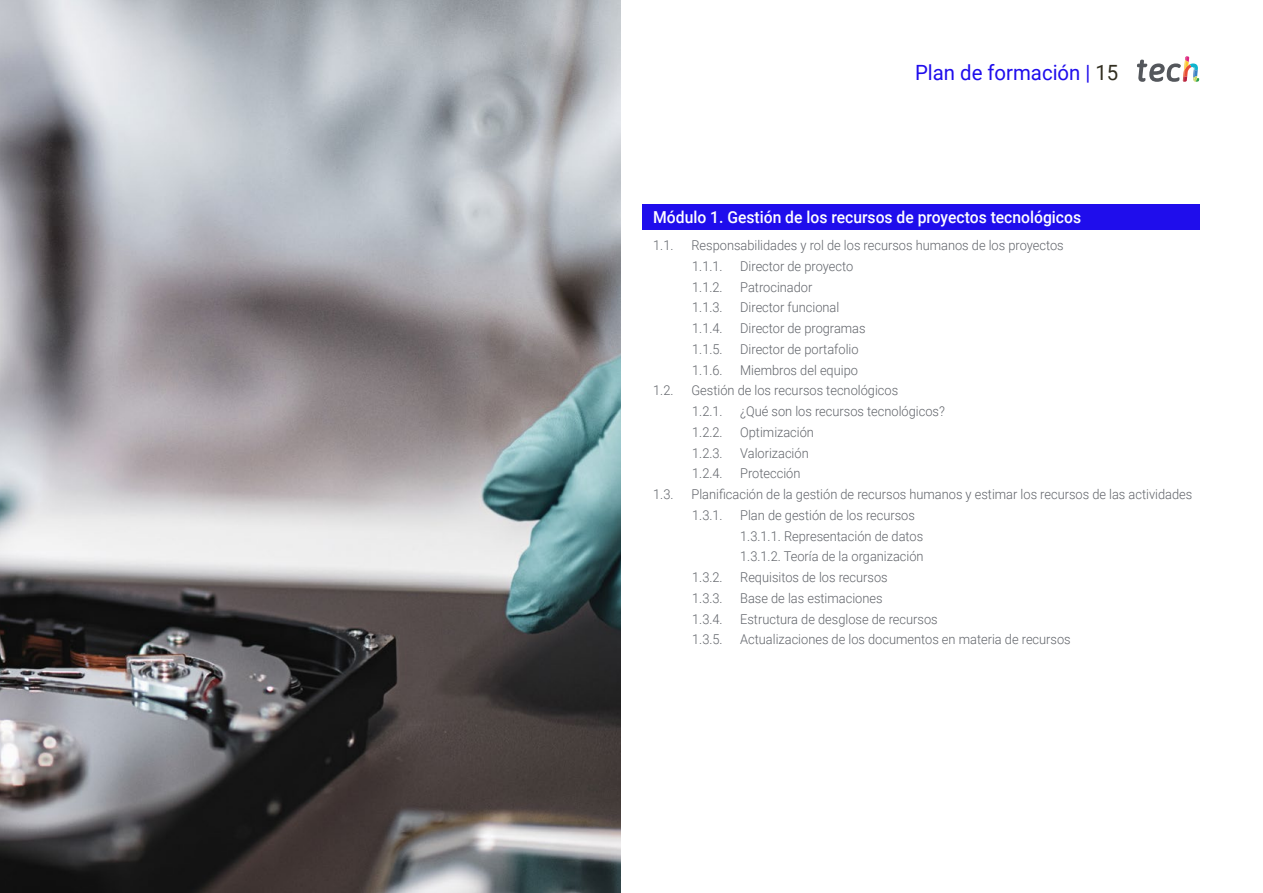
<style>
.page{position:relative;width:1263px;height:893px;background:#fff}
.page>*{position:absolute;margin:0;border:0;box-sizing:border-box;transform-origin:0 0}
.t1{font:21px "Roboto";color:#1f0dec}
.t2{font:500 16.5px "Roboto";color:#fff;scale:.95 1}
.t3{font:300 13.5px/20.7px "Roboto";color:#61646a;scale:.95 1}
.s1{color:#312e20}
</style>
<div class="page">
<img style="left:0;top:0;width:621px;height:893px">
<svg style="left:1137px;top:56px;width:62px;height:26px"></svg>
<div style="left:642px;top:204px;width:557px;height:25px;background:#1f0dec"></div>
<h1 class="t1" style="left:915px;top:57px;width:205px">Plan de formación | <span class="s1">15</span></h1>
<p class="t2" style="left:653px;top:206px;width:452px">Módulo 1. Gestión de los recursos de proyectos tecnológicos</p>
<p class="t3" style="left:653px;top:235px;width:23px">1.1.</p>
<p class="t3" style="left:691px;top:235px;width:393px">Responsabilidades y rol de los recursos humanos de los proyectos<br>1.1.1.</p>
<p class="t3" style="left:740px;top:255px;width:120px">Director de proyecto</p>
<p class="t3" style="left:692px;top:276px;width:34px">1.1.2.</p>
<p class="t3" style="left:740px;top:276px;width:78px">Patrocinador</p>
<p class="t3" style="left:692px;top:297px;width:34px">1.1.3.</p>
<p class="t3" style="left:740px;top:297px;width:106px">Director funcional</p>
<p class="t3" style="left:692px;top:318px;width:34px">1.1.4.</p>
<p class="t3" style="left:740px;top:318px;width:134px">Director de programas</p>
<p class="t3" style="left:692px;top:338px;width:34px">1.1.5.</p>
<p class="t3" style="left:740px;top:338px;width:126px">Director de portafolio</p>
<p class="t3" style="left:692px;top:359px;width:34px">1.1.6.</p>
<p class="t3" style="left:740px;top:359px;width:125px">Miembros del equipo</p>
<p class="t3" style="left:653px;top:380px;width:23px">1.2.</p>
<p class="t3" style="left:691px;top:380px;width:219px">Gestión de los recursos tecnológicos<br>1.2.1.</p>
<p class="t3" style="left:740px;top:401px;width:217px">¿Qué son los recursos tecnológicos?</p>
<p class="t3" style="left:692px;top:421px;width:34px">1.2.2.</p>
<p class="t3" style="left:740px;top:421px;width:79px">Optimización</p>
<p class="t3" style="left:692px;top:442px;width:34px">1.2.3.</p>
<p class="t3" style="left:740px;top:442px;width:74px">Valorización</p>
<p class="t3" style="left:692px;top:463px;width:34px">1.2.4.</p>
<p class="t3" style="left:740px;top:463px;width:65px">Protección</p>
<p class="t3" style="left:653px;top:484px;width:23px">1.3.</p>
<p class="t3" style="left:691px;top:484px;width:529px">Planificación de la gestión de recursos humanos y estimar los recursos de las actividades<br>1.3.1.</p>
<p class="t3" style="left:740px;top:504px;width:195px">Plan de gestión de los recursos<br>1.3.1.1. Representación de datos<br>1.3.1.2. Teoría de la organización</p>
<p class="t3" style="left:692px;top:566px;width:34px">1.3.2.</p>
<p class="t3" style="left:740px;top:566px;width:157px">Requisitos de los recursos</p>
<p class="t3" style="left:692px;top:587px;width:34px">1.3.3.</p>
<p class="t3" style="left:740px;top:587px;width:151px">Base de las estimaciones</p>
<p class="t3" style="left:692px;top:608px;width:34px">1.3.4.</p>
<p class="t3" style="left:740px;top:608px;width:209px">Estructura de desglose de recursos</p>
<p class="t3" style="left:692px;top:629px;width:34px">1.3.5.</p>
<p class="t3" style="left:740px;top:629px;width:349px">Actualizaciones de los documentos en materia de recursos</p>
</div>
